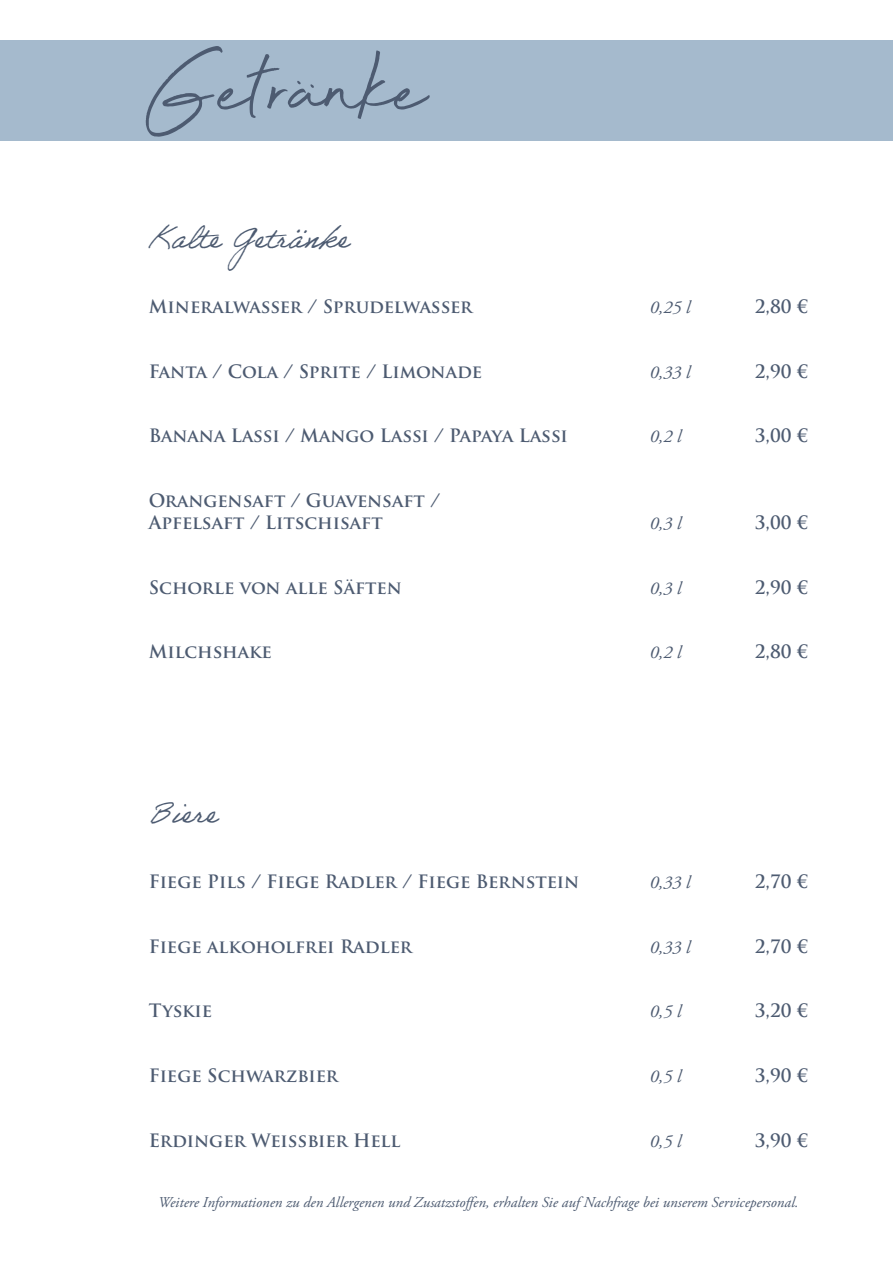
<style>
.page{position:relative;width:893px;height:1263px;background:#fff}
.page>*{position:absolute;margin:0;border:0;box-sizing:border-box;transform-origin:0 0}
.t1{font:108px "Beyond Infinity";color:#4d5b71}
.t2{font:30px "Adobe Handwriting Ernie";color:#4d5b71}
.t3{font:700 18px "Trajan Pro";color:#4d5b71}
.t4{font:italic 18px "Adobe Garamond Pro";color:#4d5b71}
.t5{font:italic 15px "Adobe Garamond Pro";color:#4d5b71}
</style>
<div class="page">
<div style="left:0;top:40px;width:893px;height:101px;background:#a5bacd"></div>
<svg style="left:297px;top:81px;width:17px;height:7px"></svg>
<p class="t1" style="left:149px;top:33px;width:279px">Getranke</p>
<p class="t2" style="left:149px;top:220px;width:202px">Kalte Getränke</p>
<p class="t3" style="left:149px;top:295px;width:325px">Mineralwasser / Sprudelwasser</p>
<p class="t4" style="left:650px;top:296px;width:42px">0,25 l</p>
<p class="t3" style="left:755px;top:295px;width:55px">2,80 €</p>
<p class="t3" style="left:149px;top:360px;width:335px">Fanta / Cola / Sprite / Limonade</p>
<p class="t4" style="left:650px;top:361px;width:42px">0,33 l</p>
<p class="t3" style="left:755px;top:360px;width:55px">2,90 €</p>
<p class="t3" style="left:149px;top:425px;width:420px">Banana Lassi / Mango Lassi / Papaya Lassi</p>
<p class="t4" style="left:650px;top:426px;width:33px">0,2 l</p>
<p class="t3" style="left:755px;top:425px;width:55px">3,00 €</p>
<p class="t3" style="left:149px;top:489px;width:293px">Orangensaft / Guavensaft /</p>
<p class="t3" style="left:149px;top:511px;width:236px">Apfelsaft / Litschisaft</p>
<p class="t4" style="left:650px;top:512px;width:33px">0,3 l</p>
<p class="t3" style="left:755px;top:511px;width:55px">3,00 €</p>
<p class="t3" style="left:149px;top:576px;width:254px">Schorle von alle Säften</p>
<p class="t4" style="left:650px;top:577px;width:33px">0,3 l</p>
<p class="t3" style="left:755px;top:576px;width:55px">2,90 €</p>
<p class="t3" style="left:149px;top:641px;width:125px">Milchshake</p>
<p class="t4" style="left:650px;top:642px;width:33px">0,2 l</p>
<p class="t3" style="left:755px;top:641px;width:55px">2,80 €</p>
<p class="t2" style="left:149px;top:795px;width:70px">Biere</p>
<p class="t3" style="left:149px;top:870px;width:432px">Fiege Pils / Fiege Radler / Fiege Bernstein</p>
<p class="t4" style="left:650px;top:871px;width:42px">0,33 l</p>
<p class="t3" style="left:755px;top:870px;width:55px">2,70 €</p>
<p class="t3" style="left:149px;top:935px;width:265px">Fiege alkoholfrei Radler</p>
<p class="t4" style="left:650px;top:936px;width:42px">0,33 l</p>
<p class="t3" style="left:755px;top:935px;width:55px">2,70 €</p>
<p class="t3" style="left:149px;top:1000px;width:65px">Tyskie</p>
<p class="t4" style="left:650px;top:1001px;width:33px">0,5 l</p>
<p class="t3" style="left:755px;top:1000px;width:55px">3,20 €</p>
<p class="t3" style="left:149px;top:1064px;width:191px">Fiege Schwarzbier</p>
<p class="t4" style="left:650px;top:1066px;width:33px">0,5 l</p>
<p class="t3" style="left:755px;top:1064px;width:55px">3,90 €</p>
<p class="t3" style="left:149px;top:1129px;width:253px">Erdinger Weißbier Hell</p>
<p class="t4" style="left:650px;top:1130px;width:33px">0,5 l</p>
<p class="t3" style="left:755px;top:1129px;width:55px">3,90 €</p>
<p class="t5" style="left:158px;top:1193px;width:642px">Weitere Informationen zu den Allergenen und Zusatzstoffen, erhalten Sie auf Nachfrage bei unserem Servicepersonal.</p>
</div>
